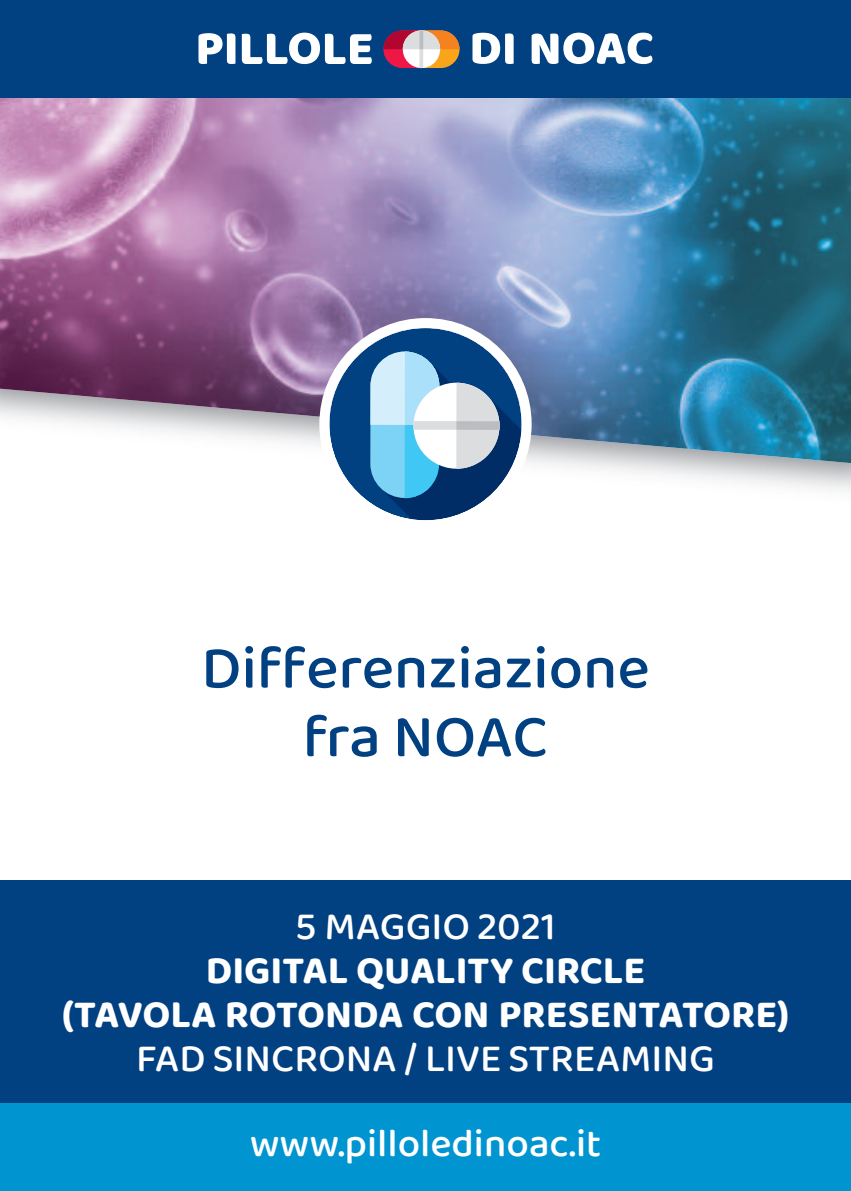
<style>
.page{position:relative;width:851px;height:1191px;background:#fff}
.page>*{position:absolute;margin:0;border:0;box-sizing:border-box;transform-origin:0 0}
.t1{font:500 61.4px/68.6px "Baloo 2";color:#014081;text-align:center}
.t2{font:500 40px/85.6px "Baloo 2";color:#fff;text-align:center}
.t3{font:700 40px/44px "Baloo 2";color:#fff;text-align:center}
</style>
<div class="page">
<img style="left:0;top:98px;width:850px;height:365px">
<svg style="left:319px;top:318px;width:212px;height:203px"></svg>
<div style="left:0;top:0;width:850px;height:98px;background:#014081"></div>
<svg style="left:383px;top:30px;width:76px;height:38px;background:#cc8a7e"></svg>
<svg style="left:472px;top:33px;width:180px;height:31px"></svg>
<svg style="left:198px;top:33px;width:174px;height:31px"></svg>
<div style="left:0;top:880px;width:850px;height:233px;background:#014081"></div>
<div style="left:0;top:1103px;width:850px;height:88px;background:#0094d1"></div>
<h1 class="t1" style="left:201px;top:636px;width:450px">Differenziazione fra NOAC</h1>
<p class="t2" style="left:295px;top:884px;width:262px">5 MAGGIO 2021</p>
<p class="t3" style="left:62px;top:946px;width:729px">DIGITAL QUALITY CIRCLE<br>(TAVOLA ROTONDA CON PRESENTATORE)</p>
<p class="t2" style="left:136px;top:1016px;width:580px">FAD SINCRONA / LIVE STREAMING www.pilloledinoac.it</p>
</div>
